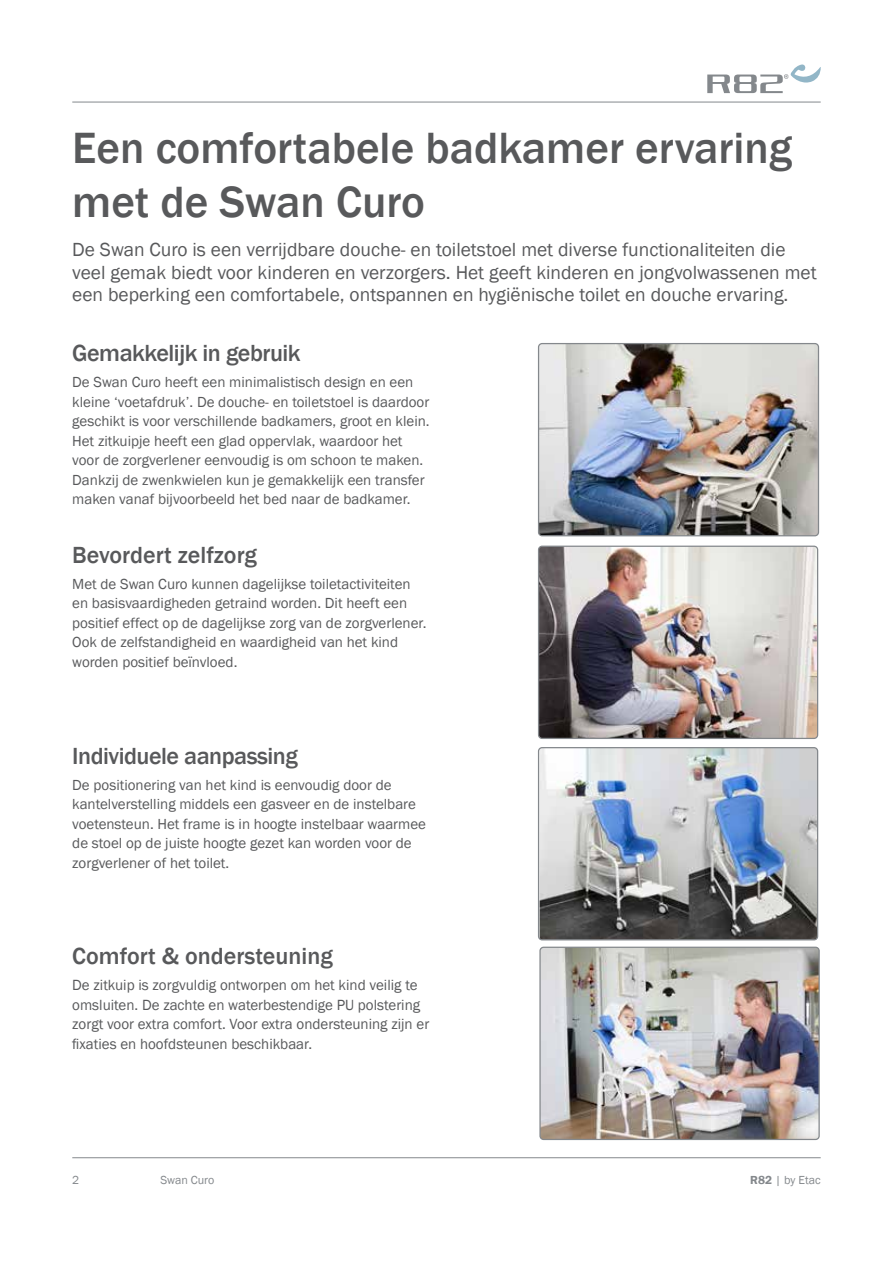
<style>
.page{position:relative;width:893px;height:1263px;background:#fff}
.page>*{position:absolute;margin:0;border:0;box-sizing:border-box;transform-origin:0 0}
.t1{font:500 45px/54px "Franklin Gothic";color:#58595b}
.t2{font:500 24px "Franklin Gothic";letter-spacing:-.02em;color:#58595b}
.t3{font:500 24px "Franklin Gothic";color:#58595b}
.t4{font:19.5px/22.5px "Franklin Gothic";color:#58595b}
.t5{font:15.15px/19.5px "Franklin Gothic";color:#58595b}
.t6{font:15px/19.5px "Franklin Gothic";color:#58595b}
.t7{font:12px "Franklin Gothic";color:#84888c}
.s1{font-weight:600}
</style>
<div class="page">
<img style="left:539px;top:345px;width:279px;height:191px">
<div style="left:538px;top:343px;width:281px;height:193px;border:1px solid #84888c;border-radius:4px"></div>
<img style="left:539px;top:546px;width:279px;height:192px">
<div style="left:538px;top:546px;width:280px;height:193px;border:1px solid #84888c;border-radius:4px"></div>
<img style="left:540px;top:748px;width:278px;height:192px">
<div style="left:538px;top:747px;width:280px;height:193px;border:1px solid #84888c;border-radius:4px"></div>
<img style="left:541px;top:947px;width:278px;height:191px">
<div style="left:539px;top:947px;width:281px;height:193px;border:1px solid #84888c;border-radius:4px"></div>
<hr style="left:72px;top:102px;width:749px;height:1px;background:#84888c">
<hr style="left:72px;top:1157px;width:749px;height:1px;background:#84888c">
<svg style="left:707px;top:64px;width:114px;height:29px"></svg>
<h1 class="t1" style="left:72px;top:121px;width:721px">Een comfortabele badkamer ervaring met de Swan Curo</h1>
<p class="t4" style="left:72px;top:239px;width:746px">De Swan Curo is een verrijdbare douche- en toiletstoel met diverse functionaliteiten die veel gemak biedt voor kinderen en verzorgers. Het geeft kinderen en jongvolwassenen met een beperking een comfortabele, ontspannen en hygiënische toilet en douche ervaring.</p>
<h2 class="t2" style="left:72px;top:338px;width:230px">Gemakkelijk in gebruik</h2>
<p class="t6" style="left:72px;top:373px;width:359px">De Swan Curo heeft een minimalistisch design en een kleine ‘voetafdruk’. De douche- en toiletstoel is daardoor geschikt is voor verschillende badkamers, groot en klein.<br>Het zitkuipje heeft een glad oppervlak, waardoor het voor de zorgverlener eenvoudig is om schoon te maken.<br>Dankzij de zwenkwielen kun je gemakkelijk een transfer maken vanaf bijvoorbeeld het bed naar de badkamer.</p>
<h2 class="t3" style="left:72px;top:540px;width:186px">Bevordert zelfzorg</h2>
<p class="t6" style="left:72px;top:574px;width:356px">Met de Swan Curo kunnen dagelijkse toiletactiviteiten en basisvaardigheden getraind worden. Dit heeft een positief effect op de dagelijkse zorg van de zorgverlener.<br>Ook de zelfstandigheid en waardigheid van het kind worden positief beïnvloed.</p>
<h2 class="t2" style="left:72px;top:741px;width:227px">Individuele aanpassing</h2>
<p class="t6" style="left:72px;top:775px;width:355px">De positionering van het kind is eenvoudig door de kantelverstelling middels een gasveer en de instelbare voetensteun. Het frame is in hoogte instelbaar waarmee de stoel op de juiste hoogte gezet kan worden voor de zorgverlener of het toilet.</p>
<h2 class="t3" style="left:72px;top:941px;width:262px">Comfort &amp; ondersteuning</h2>
<p class="t5" style="left:72px;top:975px;width:358px">De zitkuip is zorgvuldig ontworpen om het kind veilig te omsluiten. De zachte en waterbestendige PU polstering zorgt voor extra comfort. Voor extra ondersteuning zijn er fixaties en hoofdsteunen beschikbaar.</p>
<p class="t7" style="left:72px;top:1173px;width:9px">2</p>
<p class="t7" style="left:160px;top:1173px;width:55px">Swan Curo</p>
<p class="t7" style="left:750px;top:1173px;width:72px"><span class="s1">R82</span> | by Etac</p>
</div>
